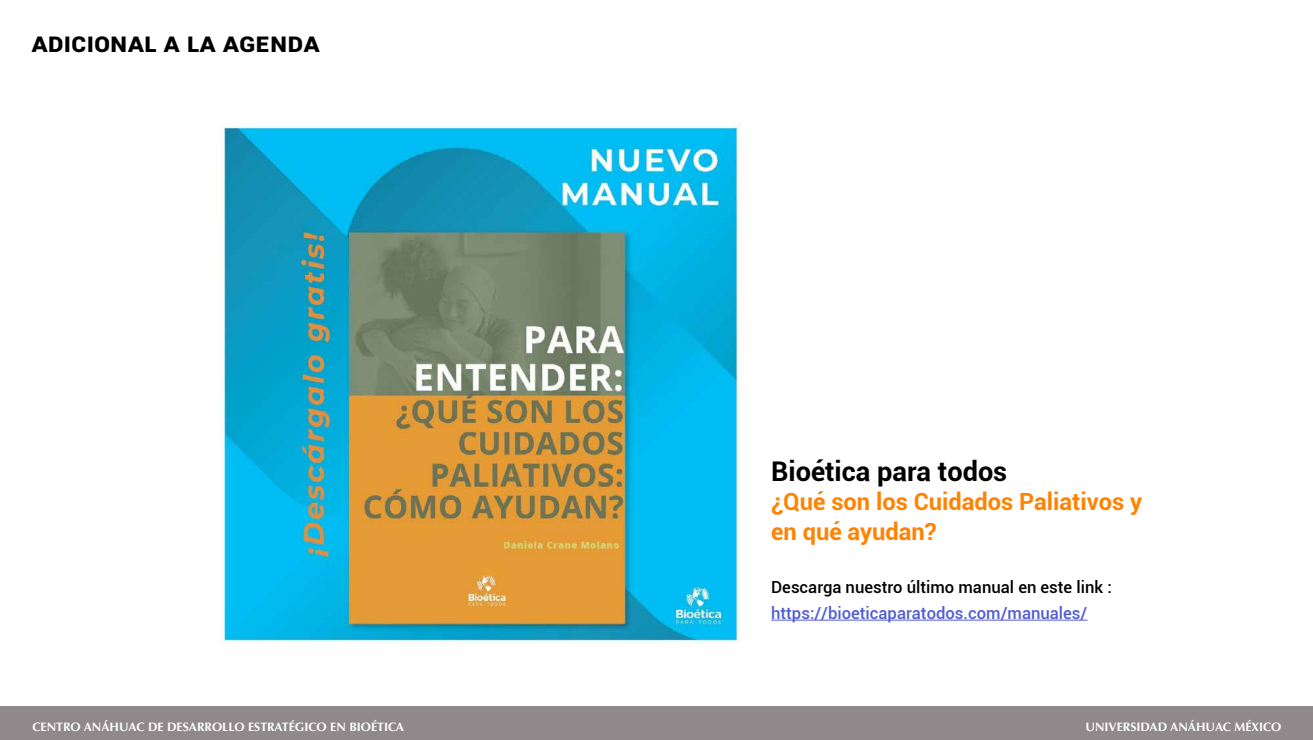
<style>
.page{position:relative;width:1313px;height:740px;background:#fff}
.page>*{position:absolute;margin:0;border:0;box-sizing:border-box;transform-origin:0 0}
.t1{font:700 27.12px "Roboto";color:#000}
.t2{font:700 23.62px/29.8px "Roboto";color:#ff8300}
.t3{font:500 16.62px "Roboto";color:#4f5cd6}
.t4{font:500 16.62px "Roboto";color:#000}
.t5{font:700 12.25px "Optima";color:#fff}
</style>
<div class="page">
<div style="left:0;top:706px;width:1312px;height:33px;background:#8f898b"></div>
<hr style="left:771px;top:619px;width:316px;height:1px;background:#4f5cd6">
<img style="left:220px;top:124px;width:521px;height:519px">
<h1 class="t1" style="left:32px;top:23px;width:288px">Adicional a la agenda</h1>
<h1 class="t1" style="left:771px;top:451px;width:238px">Bioética para todos</h1>
<h2 class="t2" style="left:771px;top:486px;width:372px">¿Qué son los Cuidados Paliativos y en qué ayudan?</h2>
<h3 class="t4" style="left:771px;top:575px;width:342px">Descarga nuestro último manual en este link :</h3>
<h3 class="t3" style="left:771px;top:601px;width:318px">https://bioeticaparatodos.com/manuales/</h3>
<p class="t5" style="left:32px;top:719px;width:373px">CENTRO ANÁHUAC DE DESARROLLO ESTRATÉGICO EN BIOÉTICA</p>
<p class="t5" style="left:1085px;top:719px;width:197px">UNIVERSIDAD ANÁHUAC MÉXICO</p>
</div>
